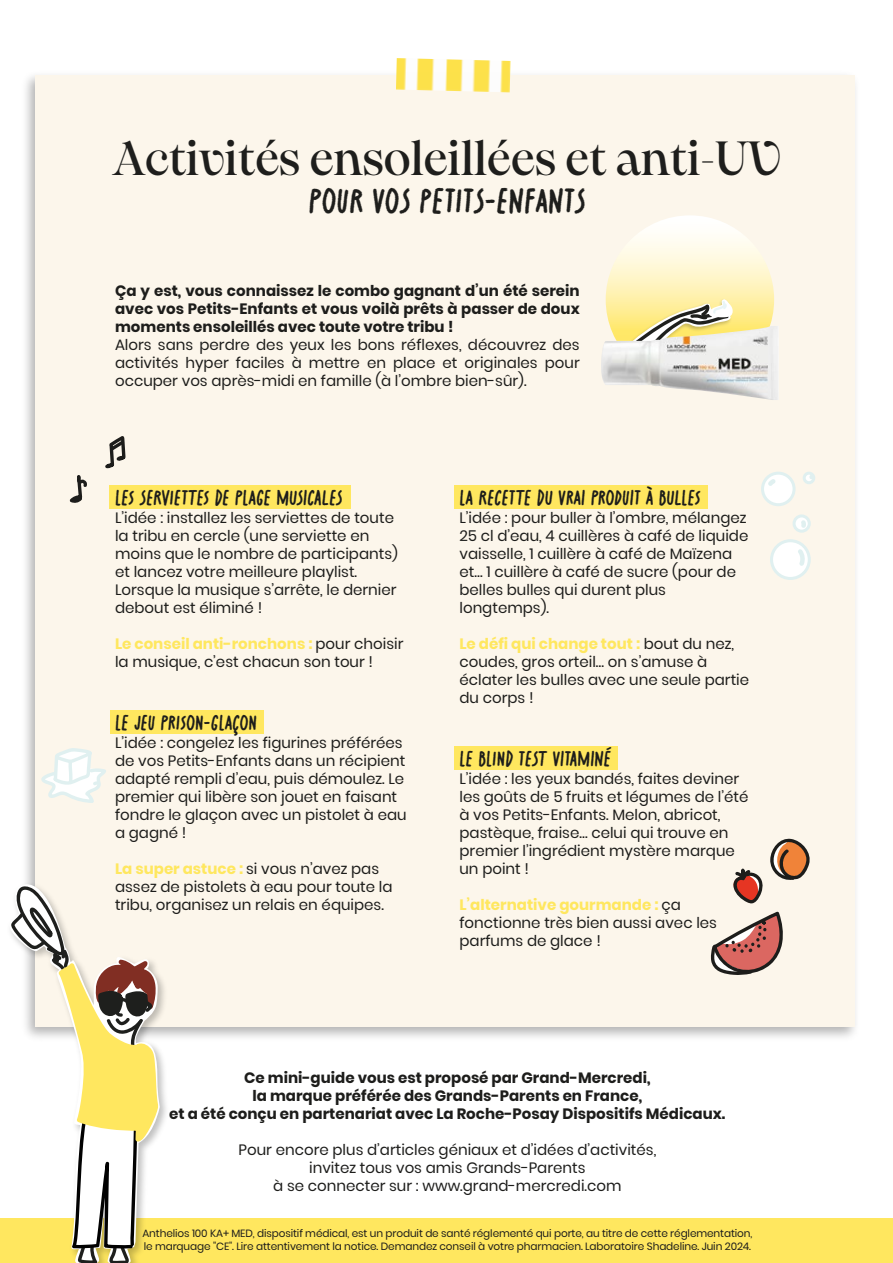
<style>
.page{position:relative;width:893px;height:1263px;background:#fff}
.page>*{position:absolute;margin:0;border:0;box-sizing:border-box;transform-origin:0 0}
.t1{font:500 47.85px "PP Pangaia";color:#1e1e1c}
.t2{font:700 37.2px "Crayonize";color:#1e1e1c}
.t3{font:700 22.5px "Crayonize";color:#1d1d1b}
.t4{font:15px/18px "Poppins";color:#1d1d1b}
.t5{font:700 15px/18px "Poppins";color:#1d1d1b;text-align:center}
.t6{font:10.5px/12.6px "Poppins";letter-spacing:-.01em;color:#1d1d1b}
.s1{font-weight:700;color:#ffe75f}
</style>
<div class="page">
<div style="left:35px;top:75px;width:820px;height:952px;background:#fcf6eb"></div>
<img style="left:396px;top:58px;width:114px;height:34px">
<div style="left:110px;top:485px;width:241px;height:24px;background:#ffe75f"></div>
<div style="left:455px;top:485px;width:253px;height:24px;background:#ffe75f"></div>
<div style="left:455px;top:746px;width:163px;height:24px;background:#ffe75f"></div>
<div style="left:110px;top:710px;width:153px;height:24px;background:#ffe75f"></div>
<div style="left:0;top:1218px;width:893px;height:45px;background:#ffe75f"></div>
<svg style="left:606px;top:215px;width:168px;height:169px"></svg>
<img style="left:622px;top:296px;width:112px;height:30px">
<img style="left:601px;top:326px;width:178px;height:74px">
<svg style="left:628px;top:298px;width:105px;height:52px"></svg>
<svg style="left:70px;top:475px;width:17px;height:28px"></svg>
<svg style="left:105px;top:436px;width:21px;height:32px"></svg>
<div style="left:771px;top:541px;width:38px;height:37px;background:#fff;border-radius:50%"></div>
<div style="left:770px;top:539px;width:41px;height:41px;border:3px solid #e0f0f0;border-radius:50%"></div>
<svg style="left:794px;top:516px;width:15px;height:15px"></svg>
<div style="left:792px;top:514px;width:19px;height:19px;border:3px solid #e0f0f0;border-radius:50%"></div>
<div style="left:762px;top:473px;width:32px;height:32px;background:#fff;border-radius:50%"></div>
<div style="left:761px;top:472px;width:34px;height:34px;border:3px solid #e0f0f0;border-radius:50%"></div>
<div style="left:804px;top:473px;width:10px;height:10px;background:#fff;border-radius:50%"></div>
<div style="left:803px;top:472px;width:12px;height:12px;border:3px solid #e0f0f0;border-radius:50%"></div>
<svg style="left:768px;top:479px;width:7px;height:7px"></svg>
<svg style="left:801px;top:520px;width:5px;height:8px"></svg>
<svg style="left:798px;top:549px;width:7px;height:17px"></svg>
<svg style="left:809px;top:475px;width:5px;height:4px"></svg>
<svg style="left:710px;top:911px;width:73px;height:64px"></svg>
<svg style="left:733px;top:869px;width:30px;height:34px"></svg>
<svg style="left:770px;top:838px;width:40px;height:42px"></svg>
<svg style="left:41px;top:748px;width:65px;height:55px"></svg>
<img style="left:160px;top:978px;width:12px;height:152px">
<svg style="left:11px;top:884px;width:148px;height:379px"></svg>
<h1 class="t1" style="left:113px;top:128px;width:670px">Activités ensoleillées et anti-UV</h1>
<h2 class="t2" style="left:309px;top:179px;width:278px">POUR VOS PETITS-ENFANTS</h2>
<p class="t5" style="left:115px;top:281px;width:466px;text-align:justify">Ça y est, vous connaissez le combo gagnant d’un été serein avec vos Petits-Enfants et vous voilà prêts à passer de doux moments ensoleillés avec toute votre tribu !</p>
<p class="t4" style="left:115px;top:335px;width:466px;text-align:justify">Alors sans perdre des yeux les bons réflexes, découvrez des activités hyper faciles à mettre en place et originales pour occuper vos après-midi en famille (à l’ombre bien-sûr).</p>
<h3 class="t3" style="left:115px;top:484px;width:229px">LES SERVIETTES DE PLAGE MUSICALES</h3>
<p class="t4" style="left:115px;top:508px;width:284px">L’idée : installez les serviettes de toute la tribu en cercle (une serviette en moins que le nombre de participants) et lancez votre meilleure playlist.<br>Lorsque la musique s’arrête, le dernier debout est éliminé !</p>
<p class="t4" style="left:115px;top:634px;width:290px"><span class="s1">Le conseil anti-ronchons :</span> pour choisir la musique, c’est chacun son tour !</p>
<h3 class="t3" style="left:115px;top:709px;width:143px">LE JEU PRISON-GLAÇON</h3>
<p class="t4" style="left:115px;top:733px;width:293px">L’idée : congelez les figurines préférées de vos Petits-Enfants dans un récipient adapté rempli d’eau, puis démoulez. Le premier qui libère son jouet en faisant fondre le glaçon avec un pistolet à eau a gagné !</p>
<p class="t4" style="left:115px;top:859px;width:279px"><span class="s1">La super astuce :</span> si vous n’avez pas assez de pistolets à eau pour toute la tribu, organisez un relais en équipes.</p>
<h3 class="t3" style="left:459px;top:484px;width:243px">LA RECETTE DU VRAI PRODUIT À BULLES</h3>
<p class="t4" style="left:459px;top:508px;width:290px">L’idée : pour buller à l’ombre, mélangez 25 cl d’eau, 4 cuillères à café de liquide vaisselle, 1 cuillère à café de Maïzena et… 1 cuillère à café de sucre (pour de belles bulles qui durent plus longtemps).</p>
<p class="t4" style="left:459px;top:634px;width:291px"><span class="s1">Le défi qui change tout :</span> bout du nez, coudes, gros orteil… on s’amuse à éclater les bulles avec une seule partie du corps !</p>
<h3 class="t3" style="left:459px;top:745px;width:153px">LE BLIND TEST VITAMINÉ</h3>
<p class="t4" style="left:459px;top:769px;width:290px">L’idée : les yeux bandés, faites deviner les goûts de 5 fruits et légumes de l’été à vos Petits-Enfants. Melon, abricot, pastèque, fraise… celui qui trouve en premier l’ingrédient mystère marque un point !</p>
<p class="t4" style="left:459px;top:895px;width:259px"><span class="s1">L’alternative gourmande :</span> ça fonctionne très bien aussi avec les parfums de glace !</p>
<p class="t5" style="left:169px;top:1068px;width:558px">Ce mini-guide vous est proposé par Grand-Mercredi,<br>la marque préférée des Grands-Parents en France,<br>et a été conçu en partenariat avec La Roche-Posay Dispositifs Médicaux.</p>
<p class="t4" style="left:238px;top:1140px;width:419px;text-align:center">Pour encore plus d’articles géniaux et d’idées d’activités, invitez tous vos amis Grands-Parents<br>à se connecter sur : www.grand-mercredi.com</p>
<p class="t6" style="left:142px;top:1227px;width:611px">Anthelios 100 KA+ MED, dispositif médical, est un produit de santé réglementé qui porte, au titre de cette réglementation, le marquage "CE". Lire attentivement la notice. Demandez conseil à votre pharmacien. Laboratoire Shadeline. Juin 2024.</p>
</div>
